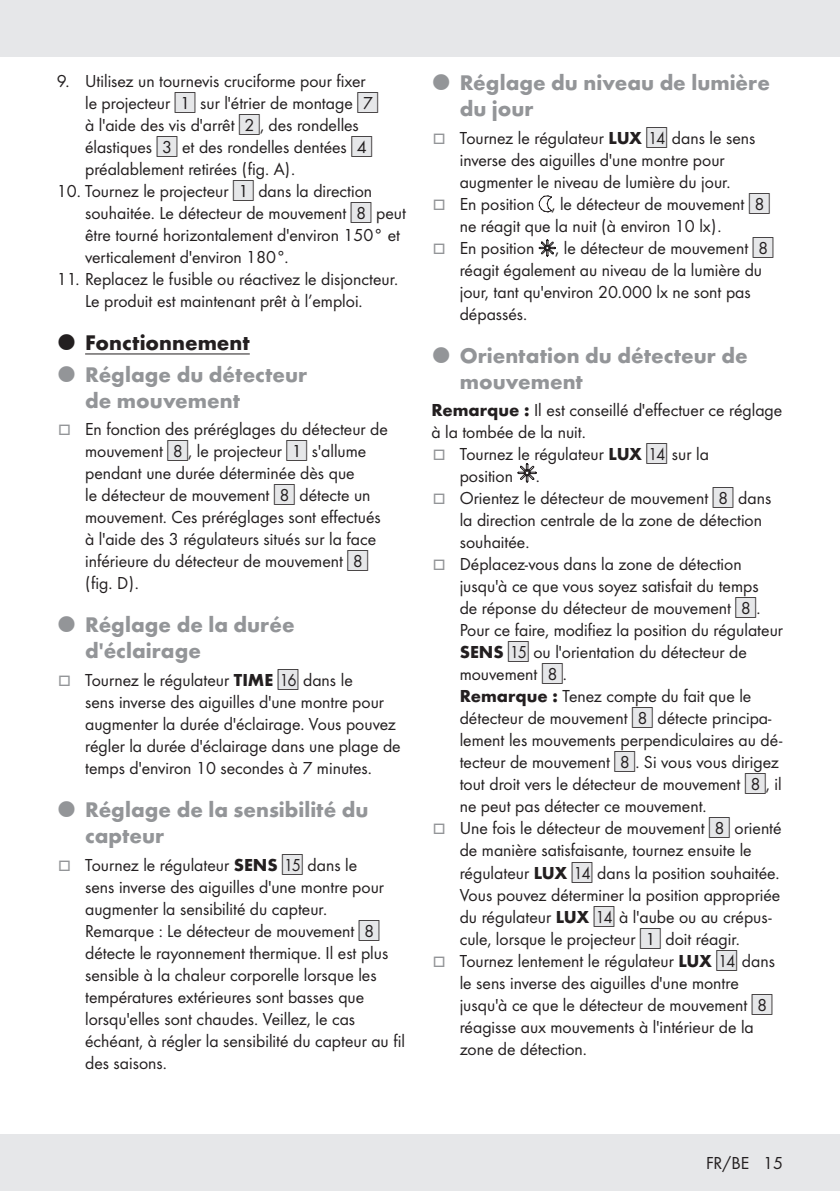
<style>
.page{position:relative;width:840px;height:1191px;background:#fff}
.page>*{position:absolute;margin:0;border:0;box-sizing:border-box;transform-origin:0 0}
.t1{font:700 22px/26px "Futura";color:#939598}
.t2{font:700 22px "Futura";color:#231f20}
.Indent{font:18px/22px "Futura Boo";color:#231f20}
.Body{font:18px/22px "Futura Boo";color:#231f20}
.s1{font-family:"IMP Lidl Num Box";font-size:15.8px;color:#e6e7e9}
.s2{font-family:"IMP Lidl Num Box";font-size:15.8px}
.s3{color:#939598}
.s4{font-family:"Futura";font-weight:700}
</style>
<div class="page">
<div style="left:0;top:1134px;width:839px;height:57px;background:#e6e7e9"></div>
<div style="left:0;top:0;width:839px;height:57px;background:#e6e7e9"></div>
<hr style="left:85px;top:353px;width:165px;height:1px;background:#231f20">
<svg style="left:538px;top:195px;width:13px;height:17px"></svg>
<svg style="left:538px;top:239px;width:17px;height:17px"></svg>
<svg style="left:517px;top:463px;width:20px;height:20px"></svg>
<p class="Indent" style="left:85px;top:69px;width:294px;text-indent:-28px">9. Utilisez un tournevis cruciforme pour fixer le projecteur <span class="s1">[</span><span class="s2">1]</span> sur l'étrier de montage <span class="s1">[</span><span class="s2">7] </span>à l'aide des vis d'arrêt <span class="s1">[</span><span class="s2">2]</span>, des rondelles élastiques <span class="s1">[</span><span class="s2">3]</span> et des rondelles dentées <span class="s1">[</span><span class="s2">4] </span>préalablement retirées (fig. A).</p>
<p class="Indent" style="left:85px;top:179px;width:322px;text-indent:-28px">10. Tournez le projecteur <span class="s1">[</span><span class="s2">1]</span> dans la direction souhaitée. Le détecteur de mouvement <span class="s1">[</span><span class="s2">8]</span> peut être tourné horizontalement d'environ 150° et verticalement d'environ 180°.</p>
<p class="Indent" style="left:57px;top:267px;width:340px;text-align:center">11. Replacez le fusible ou réactivez le disjoncteur.<br>Le produit est maintenant prêt à l’emploi.</p>
<p class="t2" style="left:85px;top:326px;width:166px">Fonctionnement</p>
<p class="t1" style="left:85px;top:359px;width:223px">Réglage du détecteur de mouvement</p>
<p class="Indent" style="left:85px;top:417px;width:304px;text-indent:-27px"><span class="s3">□</span> En fonction des préréglages du détecteur de mouvement <span class="s1">[</span><span class="s2">8]</span>, le projecteur <span class="s1">[</span><span class="s2">1]</span> s'allume pendant une durée déterminée dès que<br>le détecteur de mouvement <span class="s1">[</span><span class="s2">8]</span> détecte un mouvement. Ces préréglages sont effectués à l'aide des 3 régulateurs situés sur la face inférieure du détecteur de mouvement <span class="s1">[</span><span class="s2">8] </span>(fig. D).</p>
<p class="t1" style="left:85px;top:610px;width:211px">Réglage de la durée d'éclairage</p>
<p class="Indent" style="left:85px;top:668px;width:317px;text-indent:-27px"><span class="s3">□</span> Tournez le régulateur <span class="s4">TIME</span> <span class="s1">[</span><span class="s2">16]</span> dans le<br>sens inverse des aiguilles d'une montre pour augmenter la durée d'éclairage. Vous pouvez régler la durée d'éclairage dans une plage de temps d'environ 10 secondes à 7 minutes.</p>
<p class="t1" style="left:85px;top:795px;width:285px">Réglage de la sensibilité du capteur</p>
<p class="Indent" style="left:85px;top:853px;width:300px;text-indent:-27px"><span class="s3">□</span> Tournez le régulateur <span class="s4">SENS</span> <span class="s1">[</span><span class="s2">15]</span> dans le sens inverse des aiguilles d'une montre pour augmenter la sensibilité du capteur.</p>
<p class="Indent" style="left:85px;top:919px;width:321px">Remarque : Le détecteur de mouvement <span class="s1">[</span><span class="s2">8] </span>détecte le rayonnement thermique. Il est plus sensible à la chaleur corporelle lorsque les températures extérieures sont basses que lorsqu'elles sont chaudes. Veillez, le cas échéant, à régler la sensibilité du capteur au fil des saisons.</p>
<p class="t1" style="left:459px;top:68px;width:311px">Réglage du niveau de lumière du jour</p>
<p class="Indent" style="left:432px;top:126px;width:324px;text-align:center"><span class="s3">□</span> Tournez le régulateur <span class="s4">LUX</span> <span class="s1">[</span><span class="s2">14]</span> dans le sens inverse des aiguilles d'une montre pour augmenter le niveau de lumière du jour.</p>
<p class="Indent" style="left:459px;top:192px;width:311px;text-indent:-27px"><span class="s3">□</span> En position , le détecteur de mouvement <span class="s1">[</span><span class="s2">8] </span>ne réagit que la nuit (à environ 10 lx).</p>
<p class="Indent" style="left:459px;top:236px;width:315px;text-indent:-27px"><span class="s3">□</span> En position , le détecteur de mouvement <span class="s1">[</span><span class="s2">8] </span>réagit également au niveau de la lumière du jour, tant qu'environ 20.000 lx ne sont pas dépassés.</p>
<p class="t1" style="left:459px;top:340px;width:289px">Orientation du détecteur de mouvement</p>
<p class="Body" style="left:431px;top:398px;width:352px"><span class="s4">Remarque :</span> Il est conseillé d'effectuer ce réglage à la tombée de la nuit.</p>
<p class="Indent" style="left:459px;top:442px;width:251px;text-indent:-27px"><span class="s3">□</span> Tournez le régulateur <span class="s4">LUX</span> <span class="s1">[</span><span class="s2">14]</span> sur la position</p>
<p class="Indent" style="left:535px;top:464px;width:3px">.</p>
<p class="Indent" style="left:459px;top:486px;width:313px;text-indent:-27px"><span class="s3">□</span> Orientez le détecteur de mouvement <span class="s1">[</span><span class="s2">8]</span> dans la direction centrale de la zone de détection souhaitée.</p>
<p class="Indent" style="left:459px;top:552px;width:324px;text-indent:-27px"><span class="s3">□</span> Déplacez‑vous dans la zone de détection jusqu'à ce que vous soyez satisfait du temps<br>de réponse du détecteur de mouvement <span class="s1">[</span><span class="s2">8]</span>.<br>Pour ce faire, modifiez la position du régulateur <span class="s4">SENS</span> <span class="s1">[</span><span class="s2">15]</span> ou l'orientation du détecteur de mouvement <span class="s1">[</span><span class="s2">8]</span>.</p>
<p class="Indent" style="left:459px;top:684px;width:324px"><span class="s4">Remarque :</span> Tenez compte du fait que le détecteur de mouvement <span class="s1">[</span><span class="s2">8]</span> détecte principa&shy;lement les mouvements perpendiculaires au dé&shy;tecteur de mouvement <span class="s1">[</span><span class="s2">8]</span>. Si vous vous dirigez tout droit vers le détecteur de mouvement <span class="s1">[</span><span class="s2">8]</span>, il ne peut pas détecter ce mouvement.</p>
<p class="Indent" style="left:459px;top:816px;width:323px;text-indent:-27px"><span class="s3">□</span> Une fois le détecteur de mouvement <span class="s1">[</span><span class="s2">8]</span> orienté de manière satisfaisante, tournez ensuite le régulateur <span class="s4">LUX</span> <span class="s1">[</span><span class="s2">14]</span> dans la position souhaitée.<br>Vous pouvez déterminer la position appropriée du régulateur <span class="s4">LUX</span> <span class="s1">[</span><span class="s2">14]</span> à l'aube ou au crépus&shy;cule, lorsque le projecteur <span class="s1">[</span><span class="s2">1]</span> doit réagir.</p>
<p class="Indent" style="left:459px;top:948px;width:316px;text-indent:-27px"><span class="s3">□</span> Tournez lentement le régulateur <span class="s4">LUX</span> <span class="s1">[</span><span class="s2">14]</span> dans le sens inverse des aiguilles d'une montre jusqu'à ce que le détecteur de mouvement <span class="s1">[</span><span class="s2">8] </span>réagisse aux mouvements à l'intérieur de la zone de détection.</p>
<p class="Indent" style="left:705px;top:1151px;width:79px">FR/BE 15</p>
</div>
